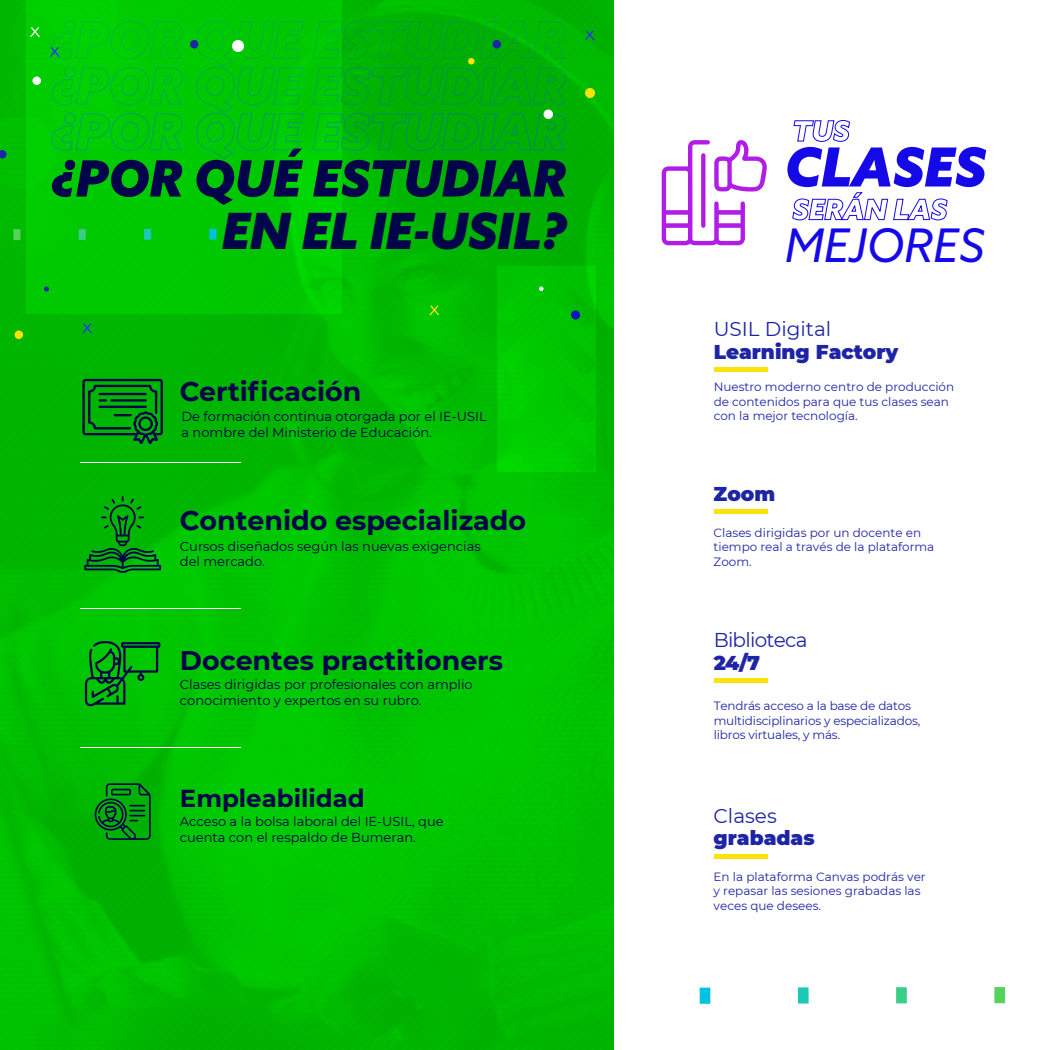
<style>
.page{position:relative;width:1050px;height:1050px;background:#fff}
.page>*{position:absolute;margin:0;border:0;box-sizing:border-box;transform-origin:0 0}
.t1{font:italic 900 53.9px "Azo Sans";color:#1509e8}
.t2{font:italic 900 50px "Azo Sans";color:#01034b}
.t3{font:italic 46.35px "Azo Sans";color:#1509e8}
.t4{font:700 26.9px "Montserrat";color:#01034b}
.t5{font:700 24.5px "Montserrat";color:#01034b}
.t6{font:900 20px "Montserrat";color:#1e24a6}
.t7{font:20px "Montserrat";color:#1e24a6}
.t8{font:20px "Montserrat";letter-spacing:-.035em;color:#1e24a6}
.t9{font:13px/15.6px "Montserrat";color:#01034b}
.t10{font:12px/14.4px "Montserrat";color:#1e24a6}
</style>
<div class="page">
<img style="left:0;top:0;width:613px;height:1050px">
<div style="left:27px;top:0;width:315px;height:314px;background:#00c900"></div>
<div style="left:714px;top:367px;width:54px;height:5px;background:#ffe20c"></div>
<div style="left:714px;top:509px;width:54px;height:5px;background:#ffe20c"></div>
<hr style="left:714px;top:679px;width:54px;height:4px;background:#ffe20c">
<hr style="left:714px;top:854px;width:54px;height:4px;background:#ffe20c">
<svg style="left:793px;top:120px;width:57px;height:22px"></svg>
<svg style="left:792px;top:192px;width:156px;height:29px"></svg>
<svg style="left:585px;top:31px;width:10px;height:9px"></svg>
<svg style="left:429px;top:306px;width:11px;height:9px"></svg>
<svg style="left:82px;top:324px;width:10px;height:9px"></svg>
<svg style="left:30px;top:27px;width:10px;height:10px"></svg>
<div style="left:209px;top:229px;width:7px;height:11px;background:#00c2e2"></div>
<div style="left:144px;top:229px;width:7px;height:11px;background:#1dc8b5"></div>
<div style="left:79px;top:229px;width:7px;height:11px;background:#39cd88"></div>
<div style="left:13px;top:229px;width:7px;height:11px;background:#56d35a"></div>
<div style="left:700px;top:988px;width:10px;height:16px;background:#00c2e2"></div>
<div style="left:798px;top:987px;width:11px;height:17px;background:#1dc8b5"></div>
<div style="left:896px;top:987px;width:11px;height:16px;background:#39cd88"></div>
<div style="left:994px;top:987px;width:11px;height:16px;background:#56d35a"></div>
<div style="left:585px;top:88px;width:10px;height:10px;background:#ffe20c;border-radius:50%"></div>
<div style="left:32px;top:76px;width:9px;height:9px;background:#fff;border-radius:50%"></div>
<svg style="left:50px;top:21px;width:516px;height:184px"></svg>
<div style="left:232px;top:40px;width:12px;height:12px;background:#fff;border-radius:50%"></div>
<div style="left:15px;top:330px;width:8px;height:9px;background:#ffe20c;border-radius:50%"></div>
<svg style="left:44px;top:286px;width:5px;height:6px"></svg>
<div style="left:493px;top:40px;width:8px;height:8px;background:#1e24a6;border-radius:50%"></div>
<div style="left:468px;top:58px;width:7px;height:6px;background:#ffe20c;border-radius:50%"></div>
<svg style="left:0;top:150px;width:7px;height:8px"></svg>
<div style="left:544px;top:110px;width:9px;height:9px;background:#fff;border-radius:50%"></div>
<svg style="left:497px;top:267px;width:98px;height:205px;background:#00c700"></svg>
<hr style="left:80px;top:462px;width:161px;height:1px;background:#fff">
<hr style="left:80px;top:608px;width:161px;height:1px;background:#fff">
<hr style="left:80px;top:747px;width:161px;height:1px;background:#fff">
<svg style="left:82px;top:379px;width:81px;height:65px;background:#007b18"></svg>
<svg style="left:85px;top:641px;width:76px;height:66px;background:#009313"></svg>
<svg style="left:93px;top:783px;width:58px;height:57px;background:#008314"></svg>
<svg style="left:84px;top:496px;width:77px;height:77px;background:#00950d"></svg>
<svg style="left:662px;top:140px;width:105px;height:105px"></svg>
<h2 class="t2" style="left:222px;top:197px;width:346px">EN EL IE-USIL?</h2>
<h3 class="t4" style="left:180px;top:372px;width:183px">Certificación</h3>
<p class="t9" style="left:182px;top:408px;width:307px">De formación continua otorgada por el IE-USIL a nombre del Ministerio de Educación.</p>
<h3 class="t4" style="left:180px;top:501px;width:348px">Contenido especializado</h3>
<p class="t9" style="left:180px;top:538px;width:302px">Cursos diseñados según las nuevas exigencias del mercado.</p>
<h3 class="t4" style="left:180px;top:641px;width:325px">Docentes practitioners</h3>
<p class="t9" style="left:180px;top:676px;width:294px">Clases dirigidas por profesionales con amplio conocimiento y expertos en su rubro.</p>
<h3 class="t5" style="left:180px;top:780px;width:186px">Empleabilidad</h3>
<p class="t9" style="left:180px;top:813px;width:265px">Acceso a la bolsa laboral del IE-USIL, que cuenta con el respaldo de Bumeran.</p>
<h1 class="t1" style="left:785px;top:131px;width:203px">CLASES</h1>
<h3 class="t3" style="left:785px;top:215px;width:201px">MEJORES</h3>
<h3 class="t7" style="left:714px;top:316px;width:119px">USIL Digital</h3>
<h3 class="t6" style="left:714px;top:337px;width:186px">Learning Factory</h3>
<p class="t10" style="left:714px;top:380px;width:242px">Nuestro moderno centro de producción de contenidos para que tus clases sean con la mejor tecnología.</p>
<h3 class="t6" style="left:714px;top:479px;width:63px">Zoom</h3>
<p class="t10" style="left:714px;top:525px;width:222px">Clases dirigidas por un docente en tiempo real a través de la plataforma<br>Zoom.</p>
<h3 class="t8" style="left:714px;top:626px;width:95px">Biblioteca</h3>
<h3 class="t6" style="left:714px;top:648px;width:48px">24/7</h3>
<p class="t10" style="left:714px;top:699px;width:208px">Tendrás acceso a la base de datos multidisciplinarios y especializados, libros virtuales, y más.</p>
<h3 class="t7" style="left:714px;top:802px;width:65px">Clases</h3>
<h3 class="t6" style="left:714px;top:823px;width:103px">grabadas</h3>
<p class="t10" style="left:714px;top:869px;width:214px">En la plataforma Canvas podrás ver y repasar las sesiones grabadas las veces que desees.</p>
</div>
